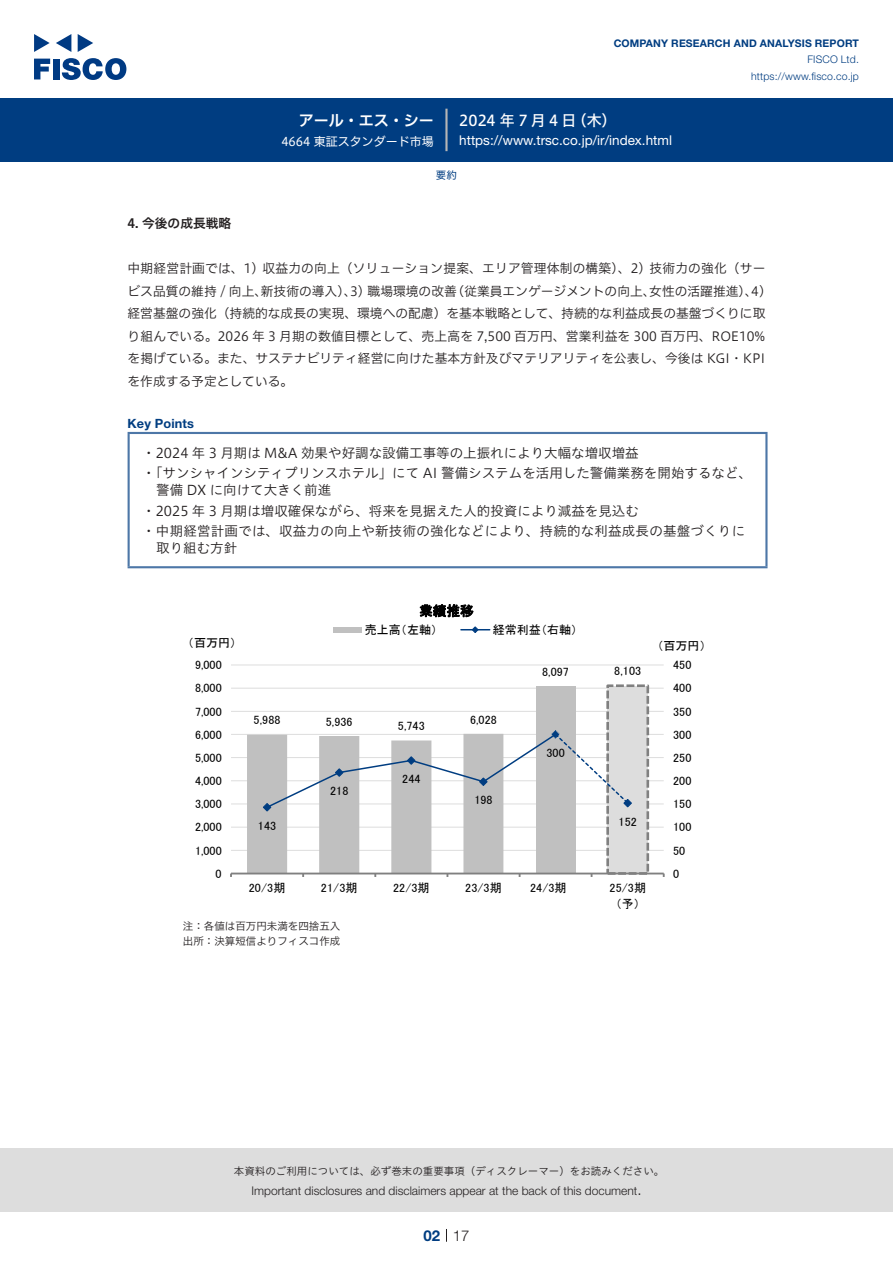
<style>
.page{position:relative;width:893px;height:1263px;background:#fff}
.page>*{position:absolute;margin:0;border:0;box-sizing:border-box;transform-origin:0 0}
.t1{font:15px "Hiragino UD Sans F Std N W5";letter-spacing:.21em;color:#fff}
.t2{font:15px "Hiragino UD Sans F Std N W6";color:#fff}
.t3{font:300 15px "Helvetica Neue LT Std";color:#231f20}
.t4{font:700 15px "Helvetica Neue LT Std";color:#003d81}
.Key_Points_中{font:13.5px/16.5px "Hiragino UD Sans Std W3";color:#231f20}
.t5{font:13.5px "Helvetica Neue LT Std";color:#fff}
.t6{font:13.5px "MS P Gothic";color:#000}
.本文{font:12.75px/22.5px "Hiragino UD Sans F Std N W3";color:#231f20;text-align:right}
.小タイトル{font:12.75px "Hiragino UD Sans F Std N W6";color:#231f20}
.Key_Points{font:700 12.75px "Helvetica Neue LT Std";letter-spacing:.015em;color:#003d81}
.t7{font:12.15px "MS P Gothic";color:#000}
.t8{font:12px "MS P Gothic";letter-spacing:.005em;color:#000}
.t9{font:300 12px "Helvetica Neue LT Std";color:#231f20}
.t10{font:12px "Hiragino UD Sans F Std N W4";color:#fff}
.t11{font:10.5px "Hiragino UD Sans Std W3";color:#231f20}
.t12{font:700 10.5px "Helvetica Neue LT Std";letter-spacing:.015em;color:#003d81}
.t13{font:300 10.5px/16.5px "Helvetica Neue LT Std";letter-spacing:.015em;color:#003d81;text-align:right}
.表組み基本スタイル{font:10.5px "Hiragino UD Sans F Std N W3";color:#231f20}
.ヘッダー{font:10.5px "Hiragino UD Sans F Std N W4";color:#003d81}
</style>
<div class="page">
<div style="left:0;top:1148px;width:893px;height:64px;background:#ddd"></div>
<svg style="left:34px;top:59px;width:16px;height:20px"></svg>
<div style="left:53px;top:59px;width:6px;height:20px;background:#003a83"></div>
<svg style="left:62px;top:58px;width:64px;height:22px"></svg>
<svg style="left:34px;top:34px;width:16px;height:18px"></svg>
<svg style="left:78px;top:34px;width:15px;height:18px"></svg>
<svg style="left:56px;top:34px;width:15px;height:18px"></svg>
<div style="left:0;top:98px;width:893px;height:64px;background:#003d81"></div>
<hr style="left:445px;top:109px;width:3px;height:42px;background:#b5b5b6">
<svg style="left:446px;top:1229px;width:1px;height:13px"></svg>
<hr style="left:128px;top:434px;width:2px;height:132px;background:#4d77a7">
<hr style="left:128px;top:432px;width:639px;height:2px;background:#4d77a7">
<hr style="left:765px;top:434px;width:2px;height:132px;background:#4d77a7">
<hr style="left:128px;top:566px;width:639px;height:2px;background:#4d77a7">
<hr style="left:231px;top:850px;width:433px;height:1px;background:#ddd">
<hr style="left:231px;top:827px;width:433px;height:1px;background:#ddd">
<hr style="left:231px;top:803px;width:433px;height:1px;background:#ddd">
<hr style="left:231px;top:780px;width:433px;height:1px;background:#ddd">
<hr style="left:231px;top:757px;width:433px;height:1px;background:#ddd">
<hr style="left:231px;top:734px;width:433px;height:1px;background:#ddd">
<hr style="left:231px;top:711px;width:433px;height:1px;background:#ddd">
<hr style="left:231px;top:688px;width:433px;height:1px;background:#ddd">
<hr style="left:231px;top:665px;width:433px;height:1px;background:#ddd">
<div style="left:536px;top:686px;width:40px;height:187px;background:#c0c0c0"></div>
<div style="left:608px;top:686px;width:40px;height:187px;background:#ddd"></div>
<div style="left:606px;top:684px;width:43px;height:190px;border:3px dashed #808080"></div>
<hr style="left:231px;top:872px;width:433px;height:2px;background:#808080">
<svg style="left:247px;top:729px;width:385px;height:148px"></svg>
<div style="left:333px;top:627px;width:29px;height:5px;background:#c0c0c0"></div>
<svg style="left:461px;top:626px;width:29px;height:7px"></svg>
<p class="t2" style="left:299px;top:109px;width:137px">アール・エス・シー</p>
<p class="t10" style="left:281px;top:132px;width:154px">4664 東証スタンダード市場</p>
<p class="t12" style="left:614px;top:37px;width:247px">COMPANY RESEARCH AND ANALYSIS REPORT</p>
<p class="t13" style="left:751px;top:51px;width:109px">FISCO Ltd. https://www.fisco.co j p.</p>
<p class="t1" style="left:459px;top:109px;width:119px">2024年7月4日</p>
<p class="t1" style="left:572px;top:109px;width:46px">（木(</p>
<p class="t5" style="left:459px;top:132px;width:214px">https://www.trsc.co j p. /i r/ index.html</p>
<p class="ヘッダー" style="left:436px;top:167px;width:22px">要約</p>
<p class="小タイトル" style="left:128px;top:214px;width:105px">4. 今後の成長戦略</p>
<p class="本文" style="left:128px;top:256px;width:639px">中期経営計画では、1) 収益力の向上（ソリューション提案、エリア管理体制の構築）、2) 技術力の強化（サー女性の活躍推進 4、( (</p>
<p class="本文" style="left:128px;top:279px;width:639px;text-align:left">ビス品質の維持 / 向上、<br>経営基盤の強化（持続的な成長の実現、環境への配慮）を基本戦略として、持続的な利益成長の基盤づくりに取り組んでいる。2026 年 3 月期の数値目標として、売上高を 7,500 百万円、営業利益を 300 百万円、ROE10%を掲げている。また、サステナビリティ経営に向けた基本方針及びマテリアリティを公表し、今後は KGI・KPIを作成する予定としている。</p>
<p class="Key_Points" style="left:128px;top:415px;width:68px">Key Points</p>
<p class="Key_Points_中" style="left:142px;top:443px;width:498px">・2024 年 3 月期は M&amp;A 効果や好調な設備工事等の上振れにより大幅な増収増益</p>
<p class="Key_Points_中" style="left:156px;top:464px;width:597px;text-indent:-14px">・「サンシャインシティプリンスホテル」にて AI 警備システムを活用した警備業務を開始するなど、警備 DX に向けて大きく前進</p>
<p class="Key_Points_中" style="left:142px;top:501px;width:498px">・2025 年 3 月期は増収確保ながら、将来を見据えた人的投資により減益を見込む</p>
<p class="Key_Points_中" style="left:156px;top:522px;width:590px;text-indent:-14px">・中期経営計画では、収益力の向上や新技術の強化などにより、持続的な利益成長の基盤づくりに取り組む方針</p>
<p class="本文" style="left:452px;top:279px;width:205px">（従業員エンゲージメントの向上、</p>
<p class="本文" style="left:350px;top:279px;width:108px">3) 職場環境の改善</p>
<p class="本文" style="left:261px;top:279px;width:97px">新技術の導入）、</p>
<p class="t6" style="left:419px;top:604px;width:56px">業績推移</p>
<p class="t8" style="left:365px;top:624px;width:74px">売上高（左軸）</p>
<p class="t8" style="left:493px;top:624px;width:86px">経常利益（右軸(</p>
<p class="t8" style="left:188px;top:637px;width:50px">（百万円）</p>
<p class="t8" style="left:657px;top:640px;width:50px">（百万円(</p>
<p class="t8" style="left:195px;top:659px;width:28px">9,000</p>
<p class="t8" style="left:542px;top:665px;width:28px">8,097</p>
<p class="t8" style="left:614px;top:665px;width:28px">8,103</p>
<p class="t8" style="left:673px;top:659px;width:20px">450</p>
<p class="t8" style="left:195px;top:682px;width:28px">8,000</p>
<p class="t8" style="left:673px;top:682px;width:20px">400</p>
<p class="t8" style="left:195px;top:705px;width:28px">7,000</p>
<p class="t8" style="left:195px;top:728px;width:28px">6,000</p>
<p class="t8" style="left:254px;top:714px;width:28px">5,988</p>
<p class="t8" style="left:326px;top:715px;width:28px">5,936</p>
<p class="t8" style="left:398px;top:720px;width:28px">5,743</p>
<p class="t8" style="left:470px;top:713px;width:28px">6,028</p>
<p class="t8" style="left:673px;top:705px;width:20px">350</p>
<p class="t8" style="left:673px;top:728px;width:20px">300</p>
<p class="t8" style="left:195px;top:752px;width:28px">5,000</p>
<p class="t8" style="left:546px;top:747px;width:20px">300</p>
<p class="t8" style="left:673px;top:752px;width:20px">250</p>
<p class="t8" style="left:195px;top:775px;width:28px">4,000</p>
<p class="t8" style="left:195px;top:798px;width:28px">3,000</p>
<p class="t7" style="left:330px;top:784px;width:20px">218</p>
<p class="t8" style="left:402px;top:773px;width:20px">244</p>
<p class="t8" style="left:474px;top:794px;width:20px">198</p>
<p class="t8" style="left:673px;top:775px;width:20px">200</p>
<p class="t8" style="left:673px;top:798px;width:20px">150</p>
<p class="t8" style="left:195px;top:821px;width:28px">2,000</p>
<p class="t8" style="left:258px;top:819px;width:20px">143</p>
<p class="t8" style="left:619px;top:815px;width:20px">152</p>
<p class="t8" style="left:673px;top:821px;width:20px">100</p>
<p class="t8" style="left:195px;top:844px;width:28px">1,000</p>
<p class="t8" style="left:673px;top:844px;width:13px">50</p>
<p class="t7" style="left:216px;top:867px;width:8px">0</p>
<p class="t7" style="left:673px;top:867px;width:8px">0</p>
<p class="t8" style="left:249px;top:882px;width:38px">20/3期</p>
<p class="t8" style="left:321px;top:882px;width:38px">21/3期</p>
<p class="t8" style="left:393px;top:882px;width:38px">22/3期</p>
<p class="t8" style="left:465px;top:882px;width:38px">23/3期</p>
<p class="t8" style="left:530px;top:882px;width:38px">24/3期</p>
<p class="t8" style="left:609px;top:882px;width:38px">25/3期</p>
<p class="t7" style="left:616px;top:898px;width:26px">予（ (</p>
<p class="表組み基本スタイル" style="left:183px;top:918px;width:159px">注：各値は百万円未満を四捨五入</p>
<p class="表組み基本スタイル" style="left:183px;top:933px;width:159px">出所：決算短信よりフィスコ作成</p>
<p class="t11" style="left:234px;top:1163px;width:432px">本資料のご利用については、必ず巻末の重要事項（ディスクレーマー）をお読みください。</p>
<p class="t3" style="left:637px;top:1180px;width:6px">.</p>
<p class="t9" style="left:251px;top:1183px;width:387px">Important disclosures and disclaimers appear at the back of this document</p>
<p class="t4" style="left:423px;top:1226px;width:18px">02</p>
<p class="t3" style="left:453px;top:1226px;width:18px">17</p>
</div>
